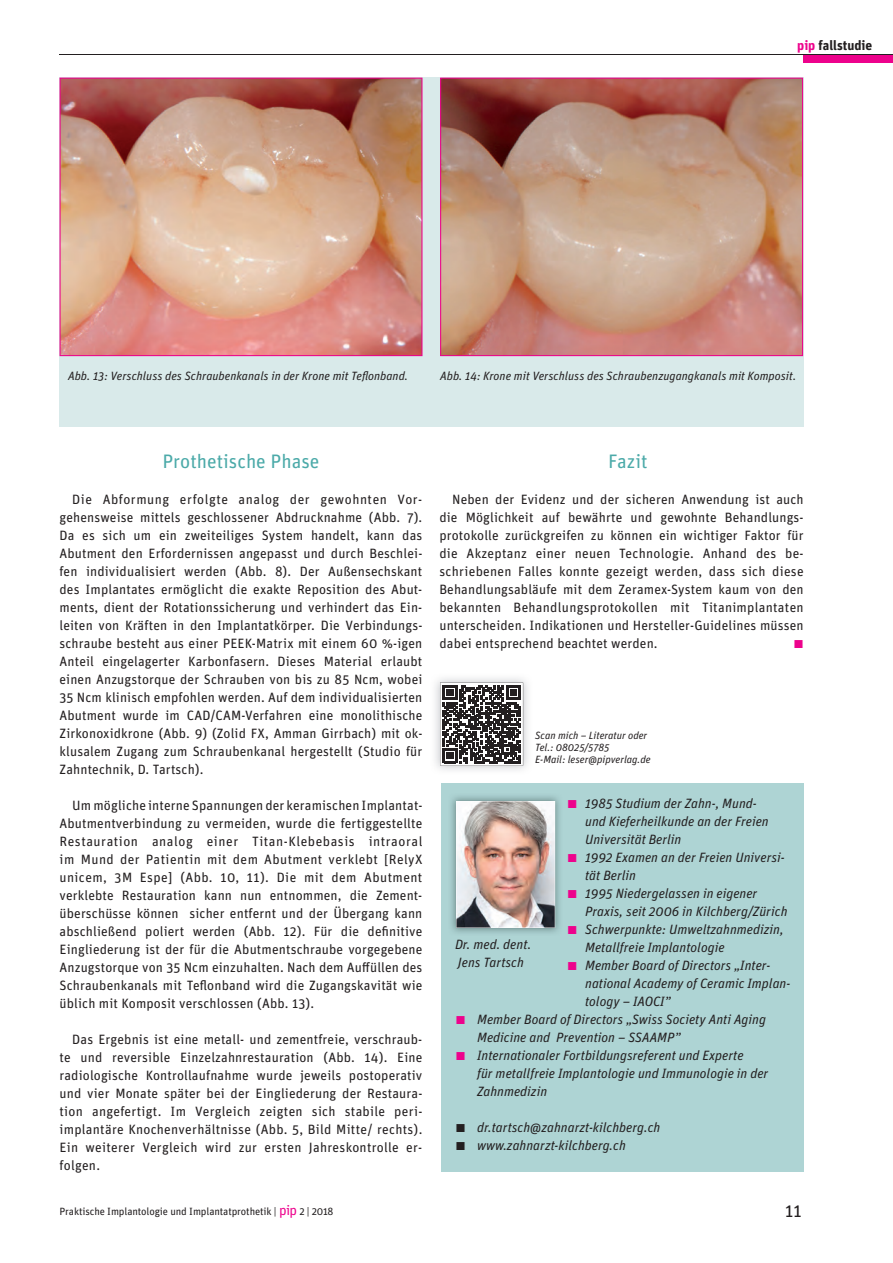
<style>
.page{position:relative;width:893px;height:1263px;background:#fff}
.page>*{position:absolute;margin:0;border:0;box-sizing:border-box;transform-origin:0 0}
.t1{font:19.5px "Unit OT";color:#4caaa9}
.t2{font:18px "Unit OT";color:#231f20}
.t3{font:13.5px/18px "Unit OT";letter-spacing:.01em;color:#231f20;text-align:justify}
.t4{font:italic 13.5px/18px "Unit OT";color:#231f20}
.t5{font:700 13.5px "Unit OT";color:#231f20}
.t6{font:13.5px "European Pi Three";color:#ed028c}
.t7{font:italic 12px "Unit OT";color:#231f20}
.t8{font:italic 10.5px/12px "Unit OT";color:#231f20}
.t9{font:10.5px "Unit OT";letter-spacing:-.01em;color:#231f20}
.s1{color:#ed028c}
.s2{font-family:"European Pi Three";font-style:normal;color:#ed028c}
.s3{font-family:"European Pi Three";font-style:normal}
.s4{font-size:14.1px;color:#ed028c}
</style>
<div class="page">
<div style="left:804px;top:54px;width:89px;height:9px;background:#ed028c"></div>
<hr style="left:60px;top:54px;width:833px;height:1px;background:#231f20">
<div style="left:441px;top:783px;width:363px;height:388px;background:#aed4d4"></div>
<img style="left:451px;top:796px;width:109px;height:137px">
<img style="left:456px;top:801px;width:99px;height:127px">
<img style="left:435px;top:678px;width:93px;height:92px">
<svg style="left:440px;top:682px;width:83px;height:83px"></svg>
<div style="left:60px;top:78px;width:744px;height:349px;background:#d9eaea"></div>
<img style="left:60px;top:78px;width:362px;height:278px">
<svg style="left:440px;top:78px;width:363px;height:278px;background:#bc8977"></svg>
<p class="t5" style="left:797px;top:37px;width:77px"><span class="s1">pip</span> fallstudie</p>
<p class="t7" style="left:68px;top:368px;width:342px">Abb. 13: Verschluss des Schraubenkanals in der Krone mit Teflonband.</p>
<p class="t7" style="left:440px;top:368px;width:358px">Abb. 14: Krone mit Verschluss des Schraubenzugangkanals mit Komposit.</p>
<h1 class="t1" style="left:162px;top:450px;width:159px">Prothetische Phase</h1>
<p class="t3" style="left:60px;top:490px;width:364px;text-indent:13px">Die Abformung erfolgte analog der gewohnten Vor&shy;gehensweise mittels geschlossener Abdrucknahme (Abb. 7).<br>Da es sich um ein zweiteiliges System handelt, kann das Abutment den Erfordernissen angepasst und durch Beschlei&shy;fen individualisiert werden (Abb. 8). Der Außensechskant des Implantates ermöglicht die exakte Reposition des Abut&shy;ments, dient der Rotationssicherung und verhindert das Ein&shy;leiten von Kräften in den Implantatkörper. Die Verbindungs&shy;schraube besteht aus einer PEEK-Matrix mit einem 60 %-igen Anteil eingelagerter Karbonfasern. Dieses Material erlaubt einen Anzugstorque der Schrauben von bis zu 85 Ncm, wobei 35 Ncm klinisch empfohlen werden. Auf dem individualisierten Abutment wurde im CAD/CAM-Verfahren eine monolithische Zirkonoxidkrone (Abb. 9) (Zolid FX, Amman Girrbach) mit ok&shy;klusalem Zugang zum Schraubenkanal hergestellt (Studio für Zahntechnik, D. Tartsch).</p>
<p class="t3" style="left:60px;top:796px;width:364px;text-indent:13px">Um mögliche interne Spannungen der keramischen Implantat-Abutmentverbindung zu vermeiden, wurde die fertiggestellte Restauration analog einer Titan-Klebebasis intraoral im Mund der Patientin mit dem Abutment verklebt [RelyX unicem, 3M Espe] (Abb. 10, 11). Die mit dem Abutment verklebte Restauration kann nun entnommen, die Zement&shy;überschüsse können sicher entfernt und der Übergang kann abschließend poliert werden (Abb. 12). Für die definitive Eingliederung ist der für die Abutmentschraube vorgegebene Anzugstorque von 35 Ncm einzuhalten. Nach dem Auffüllen des Schraubenkanals mit Teflonband wird die Zugangskavität wie üblich mit Komposit verschlossen (Abb. 13).</p>
<p class="t3" style="left:60px;top:1030px;width:364px;text-indent:13px">Das Ergebnis ist eine metall- und zementfreie, verschraub&shy;te und reversible Einzelzahnrestauration (Abb. 14). Eine radiologische Kontrollaufnahme wurde jeweils postoperativ und vier Monate später bei der Eingliederung der Restaura&shy;tion angefertigt. Im Vergleich zeigten sich stabile peri&shy;implantäre Knochenverhältnisse (Abb. 5, Bild Mitte/ rechts).<br>Ein weiterer Vergleich wird zur ersten Jahreskontrolle er&shy;folgen.</p>
<h1 class="t1" style="left:608px;top:450px;width:41px">Fazit</h1>
<p class="t3" style="left:439px;top:490px;width:366px;text-indent:13px">Neben der Evidenz und der sicheren Anwendung ist auch die Möglichkeit auf bewährte und gewohnte Behandlungs&shy;protokolle zurückgreifen zu können ein wichtiger Faktor für die Akzeptanz einer neuen Technologie. Anhand des be&shy;schriebenen Falles konnte gezeigt werden, dass sich diese Behandlungsabläufe mit dem Zeramex-System kaum von den bekannten Behandlungsprotokollen mit Titanimplantaten unterscheiden. Indikationen und Hersteller-Guidelines müssen dabei entsprechend beachtet werden.</p>
<p class="t6" style="left:794px;top:634px;width:10px">K</p>
<p class="t8" style="left:535px;top:729px;width:117px">Scan mich – Literatur oder<br>Tel.: 08025/5785<br>E-Mail: leser@pipverlag.de</p>
<p class="t4" style="left:568px;top:795px;width:190px"><span class="s2">K</span> 1985 Studium der Zahn-, Mund-</p>
<p class="t4" style="left:585px;top:813px;width:185px">und Kieferheilkunde an der Freien</p>
<p class="t4" style="left:585px;top:831px;width:98px">Universität Berlin</p>
<p class="t4" style="left:568px;top:849px;width:218px"><span class="s2">K</span> 1992 Examen an der Freien Universi-</p>
<p class="t4" style="left:585px;top:867px;width:52px">tät Berlin</p>
<p class="t4" style="left:568px;top:885px;width:191px"><span class="s2">K</span> 1995 Niedergelassen in eigener</p>
<p class="t4" style="left:585px;top:903px;width:204px">Praxis, seit 2006 in Kilchberg/Zürich</p>
<p class="t4" style="left:568px;top:921px;width:217px"><span class="s2">K</span> Schwerpunkte: Umweltzahnmedizin,</p>
<p class="t4" style="left:585px;top:939px;width:141px">Metallfreie Implantologie</p>
<p class="t4" style="left:568px;top:957px;width:204px"><span class="s2">K</span> Member Board of Directors „Inter-</p>
<p class="t4" style="left:585px;top:975px;width:207px">national Academy of Ceramic Implan-</p>
<p class="t4" style="left:585px;top:993px;width:87px">tology – IAOCI”</p>
<p class="t4" style="left:456px;top:1011px;width:311px"><span class="s2">K</span> Member Board of Directors „Swiss Society Anti Aging</p>
<p class="t4" style="left:477px;top:1029px;width:205px">Medicine and Prevention – SSAAMP”</p>
<p class="t4" style="left:456px;top:1047px;width:289px"><span class="s2">K</span> Internationaler Fortbildungsreferent und Experte</p>
<p class="t4" style="left:477px;top:1065px;width:293px">für metallfreie Implantologie und Immunologie in der</p>
<p class="t4" style="left:477px;top:1083px;width:72px">Zahnmedizin</p>
<p class="t4" style="left:456px;top:1119px;width:206px"><span class="s3">K</span> dr.tartsch@zahnarzt-kilchberg.ch<br><span class="s3">K</span> www.zahnarzt-kilchberg.ch</p>
<p class="t4" style="left:455px;top:936px;width:78px">Dr. med. dent.<br>Jens Tartsch</p>
<p class="t9" style="left:60px;top:1205px;width:276px">Praktische Implantologie und Implantatprothetik | <span class="s4">pip</span> 2 | 2018</p>
<h2 class="t2" style="left:785px;top:1200px;width:18px">11</h2>
</div>
